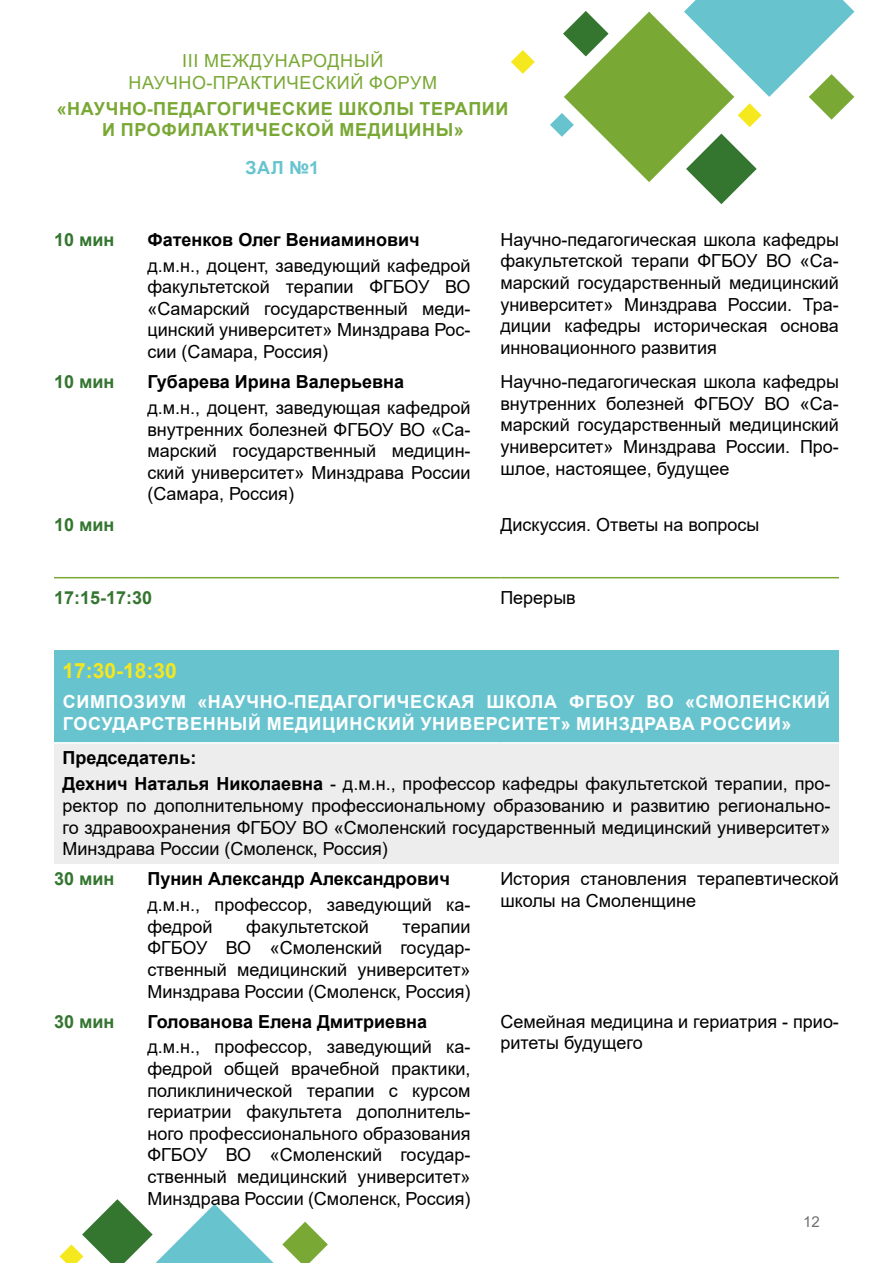
<style>
.page{position:relative;width:893px;height:1263px;background:#fff}
.page>*{position:absolute;margin:0;border:0;box-sizing:border-box;transform-origin:0 0}
.t1{font:700 21px "Arial";color:#f4e71f}
.t2{font:18px/21.6px "Arial";color:#000;text-align:justify}
.t3{font:700 18px/21.6px "Arial";letter-spacing:.035em;color:#fff}
.t4{font:700 18px "Arial";color:#000}
.t5{font:700 18px/21.6px "Arial";letter-spacing:.035em;color:#79a835;text-align:center}
.t6{font:18px/21.6px "Arial";letter-spacing:.035em;color:#79a835;text-align:center}
.t7{font:700 18px "Arial";color:#347530}
.t8{font:700 18px "Arial";color:#67c4cf}
.t9{font:15px "Arial";color:#706f6f}
.s1{font-weight:700}
</style>
<div class="page">
<svg style="left:511px;top:50px;width:24px;height:24px"></svg>
<svg style="left:550px;top:0;width:304px;height:204px"></svg>
<svg style="left:60px;top:1199px;width:268px;height:64px"></svg>
<div style="left:54px;top:650px;width:785px;height:93px;background:#67c4cf"></div>
<div style="left:54px;top:743px;width:785px;height:121px;background:#ededed"></div>
<hr style="left:54px;top:577px;width:85px;height:1px;background:#79a835">
<hr style="left:139px;top:577px;width:361px;height:1px;background:#79a835">
<hr style="left:500px;top:577px;width:339px;height:1px;background:#79a835">
<hr style="left:54px;top:742px;width:85px;height:2px;background:#fff">
<hr style="left:139px;top:742px;width:361px;height:2px;background:#fff">
<hr style="left:500px;top:742px;width:339px;height:2px;background:#fff">
<p class="t6" style="left:128px;top:50px;width:310px">III МЕЖДУНАРОДНЫЙ<br>НАУЧНО-ПРАКТИЧЕСКИЙ ФОРУМ</p>
<p class="t5" style="left:57px;top:98px;width:453px">«НАУЧНО-ПЕДАГОГИЧЕСКИЕ ШКОЛЫ ТЕРАПИИ<br>И ПРОФИЛАКТИЧЕСКОЙ МЕДИЦИНЫ»</p>
<p class="t8" style="left:245px;top:155px;width:75px">ЗАЛ №1</p>
<p class="t7" style="left:54px;top:227px;width:62px">10 мин</p>
<p class="t4" style="left:147px;top:227px;width:274px">Фатенков Олег Вениаминович</p>
<p class="t2" style="left:147px;top:254px;width:325px">д.м.н., доцент, заведующий кафедрой факультетской терапии ФГБОУ ВО «Самарский государственный меди&shy;цинский университет» Минздрава Рос&shy;сии (Самара, Россия)</p>
<p class="t7" style="left:54px;top:369px;width:62px">10 мин</p>
<p class="t4" style="left:147px;top:369px;width:258px">Губарева Ирина Валерьевна</p>
<p class="t2" style="left:147px;top:397px;width:325px">д.м.н., доцент, заведующая кафедрой внутренних болезней ФГБОУ ВО «Са&shy;марский государственный медицин&shy;ский университет» Минздрава России (Самара, Россия)</p>
<p class="t2" style="left:500px;top:229px;width:340px">Научно-педагогическая школа кафедры факультетской терапи ФГБОУ ВО «Са&shy;марский государственный медицинский университет» Минздрава России. Тра&shy;диции кафедры историческая основа инновационного развития</p>
<p class="t2" style="left:500px;top:371px;width:340px">Научно-педагогическая школа кафедры внутренних болезней ФГБОУ ВО «Са&shy;марский государственный медицинский университет» Минздрава России. Про&shy;шлое, настоящее, будущее</p>
<p class="t7" style="left:54px;top:511px;width:62px">10 мин</p>
<p class="t2" style="left:500px;top:513px;width:261px">Дискуссия. Ответы на вопросы</p>
<p class="t7" style="left:54px;top:584px;width:100px">17:15-17:30</p>
<p class="t2" style="left:500px;top:586px;width:77px">Перерыв</p>
<p class="t1" style="left:63px;top:656px;width:116px">17:30-18:30</p>
<p class="t3" style="left:63px;top:691px;width:769px">СИМПОЗИУМ «НАУЧНО-ПЕДАГОГИЧЕСКАЯ ШКОЛА ФГБОУ ВО «СМОЛЕНСКИЙ<br>ГОСУДАРСТВЕННЫЙ МЕДИЦИНСКИЙ УНИВЕРСИТЕТ» МИНЗДРАВА РОССИИ»</p>
<p class="t2" style="left:62px;top:745px;width:769px;line-height:25.8px"><span class="s1">Председатель:<br>Дехнич Наталья Николаевна</span> - д.м.н., профессор кафедры факультетской терапии, про-</p>
<p class="t2" style="left:62px;top:795px;width:769px">ректор по дополнительному профессиональному образованию и развитию регионально&shy;го здравоохранения ФГБОУ ВО «Смоленский государственный медицинский университет» Минздрава России (Смоленск, Россия)</p>
<p class="t7" style="left:54px;top:866px;width:62px">30 мин</p>
<p class="t4" style="left:147px;top:866px;width:304px">Пунин Александр Александрович</p>
<p class="t2" style="left:147px;top:894px;width:325px">д.м.н., профессор, заведующий ка&shy;федрой</p>
<p class="t2" style="left:500px;top:868px;width:340px">История становления терапевтической школы на Смоленщине</p>
<p class="t2" style="left:246px;top:915px;width:124px">факультетской</p>
<p class="t2" style="left:147px;top:915px;width:325px;text-indent:255px">терапии ФГБОУ ВО «Смоленский государ&shy;ственный медицинский университет» Минздрава России (Смоленск, Россия)</p>
<p class="t7" style="left:54px;top:1008px;width:62px">30 мин</p>
<p class="t4" style="left:147px;top:1008px;width:281px">Голованова Елена Дмитриевна</p>
<p class="t2" style="left:147px;top:1036px;width:325px">д.м.н., профессор, заведующий ка&shy;федрой общей врачебной практики, поликлинической терапии с курсом гериатрии факультета дополнитель&shy;ного профессионального образования ФГБОУ ВО «Смоленский государ&shy;ственный медицинский университет» Минздрава России (Смоленск, Россия)</p>
<p class="t2" style="left:500px;top:1010px;width:340px">Семейная медицина и гериатрия - прио&shy;ритеты будущего</p>
<p class="t9" style="left:803px;top:1211px;width:18px">12</p>
</div>
